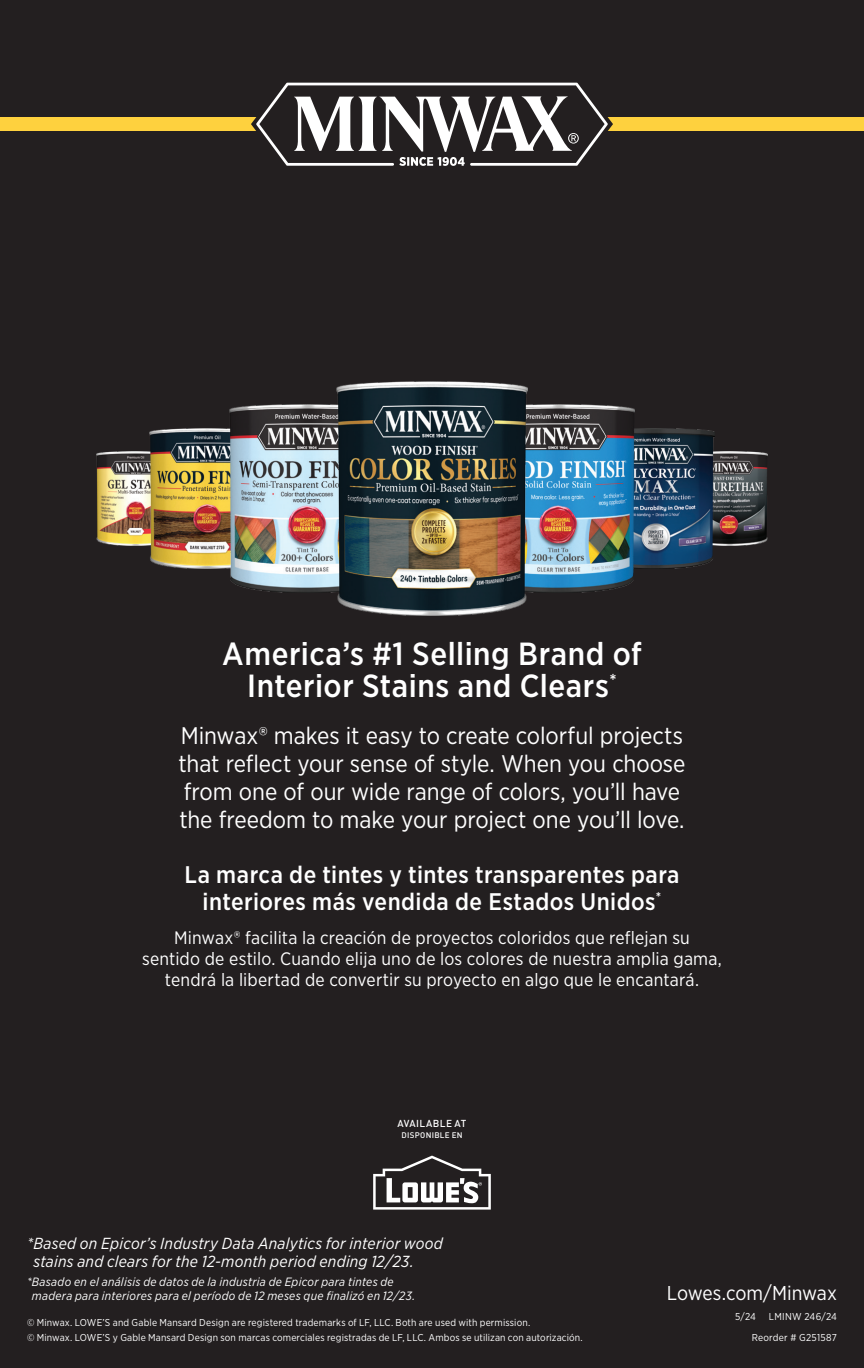
<style>
.page{position:relative;width:864px;height:1368px;background:#231f20}
.page>*{position:absolute;margin:0;border:0;box-sizing:border-box;transform-origin:0 0}
.t1{font:500 32px/32px "Gotham Narrow";letter-spacing:.015em;color:#fff;text-align:center}
.t2{font:24px/28px "Gotham Narrow";letter-spacing:-.005em;color:#fff}
.t3{font:500 24px/27px "Gotham Narrow";letter-spacing:.02em;color:#fff;text-align:center}
.t4{font:20px "Gotham Narrow";letter-spacing:-.01em;color:#fff}
.t5{font:18px/21px "Gotham Narrow";letter-spacing:.01em;color:#fff;text-align:center}
.t6{font:italic 16px/18px "Gotham Narrow";letter-spacing:.015em;color:#fff}
.t7{font:italic 12px/13.6px "Gotham Narrow";letter-spacing:.025em;color:#fff}
.t8{font:10px "Gotham Narrow";letter-spacing:.015em;color:#fff}
.t9{font:500 10px "DINOT";letter-spacing:.035em;color:#fff}
.t10{font:500 8px "DINOT";letter-spacing:.035em;color:#fff}
</style>
<div class="page">
<div style="left:0;top:117px;width:864px;height:14px;background:#fed13e"></div>
<svg style="left:251px;top:82px;width:362px;height:84px"></svg>
<svg style="left:373px;top:1156px;width:118px;height:54px"></svg>
<img style="left:714px;top:452px;width:53px;height:93px">
<img style="left:634px;top:428px;width:80px;height:141px">
<img style="left:97px;top:452px;width:53px;height:93px">
<img style="left:150px;top:428px;width:80px;height:141px">
<img style="left:230px;top:405px;width:106px;height:187px">
<img style="left:528px;top:405px;width:106px;height:187px">
<img style="left:336px;top:382px;width:192px;height:234px">
<p class="t1" style="left:222px;top:638px;width:421px">America’s #1 Selling Brand of<br>Interior Stains and Clears<sup>*</sup></p>
<p class="t2" style="left:179px;top:721px;width:508px">Minwax® makes it easy to create colorful projects that reflect your sense of style. When you choose from one of our wide range of colors, you’ll have the freedom to make your project one you’ll love.</p>
<p class="t3" style="left:185px;top:861px;width:497px">La marca de tintes y tintes transparentes para interiores más vendida de Estados Unidos<sup>*</sup></p>
<p class="t5" style="left:142px;top:927px;width:581px">Minwax® facilita la creación de proyectos coloridos que reflejan su<br>sentido de estilo. Cuando elija uno de los colores de nuestra amplia gama, tendrá la libertad de convertir su proyecto en algo que le encantará.</p>
<p class="t9" style="left:398px;top:1117px;width:70px">AVAILABLE AT</p>
<p class="t10" style="left:401px;top:1130px;width:63px">DISPONIBLE EN</p>
<p class="t6" style="left:33px;top:1234px;width:411px;text-indent:-6px">*Based on Epicor’s Industry Data Analytics for interior wood stains and clears for the 12-month period ending 12/23.</p>
<p class="t7" style="left:32px;top:1275px;width:385px;text-indent:-5px">*Basado en el análisis de datos de la industria de Epicor para tintes de madera para interiores para el período de 12 meses que finalizó en 12/23.</p>
<p class="t8" style="left:27px;top:1316px;width:505px">© Minwax. LOWE’S and Gable Mansard Design are registered trademarks of LF, LLC. Both are used with permission.</p>
<p class="t8" style="left:27px;top:1331px;width:557px">© Minwax. LOWE’S y Gable Mansard Design son marcas comerciales registradas de LF, LLC. Ambos se utilizan con autorización.</p>
<p class="t4" style="left:667px;top:1280px;width:171px">Lowes.com/Minwax</p>
<p class="t8" style="left:735px;top:1311px;width:23px">5/24</p>
<p class="t8" style="left:769px;top:1311px;width:70px">LMINW 246/24</p>
<p class="t8" style="left:752px;top:1331px;width:87px">Reorder # G251587</p>
</div>
